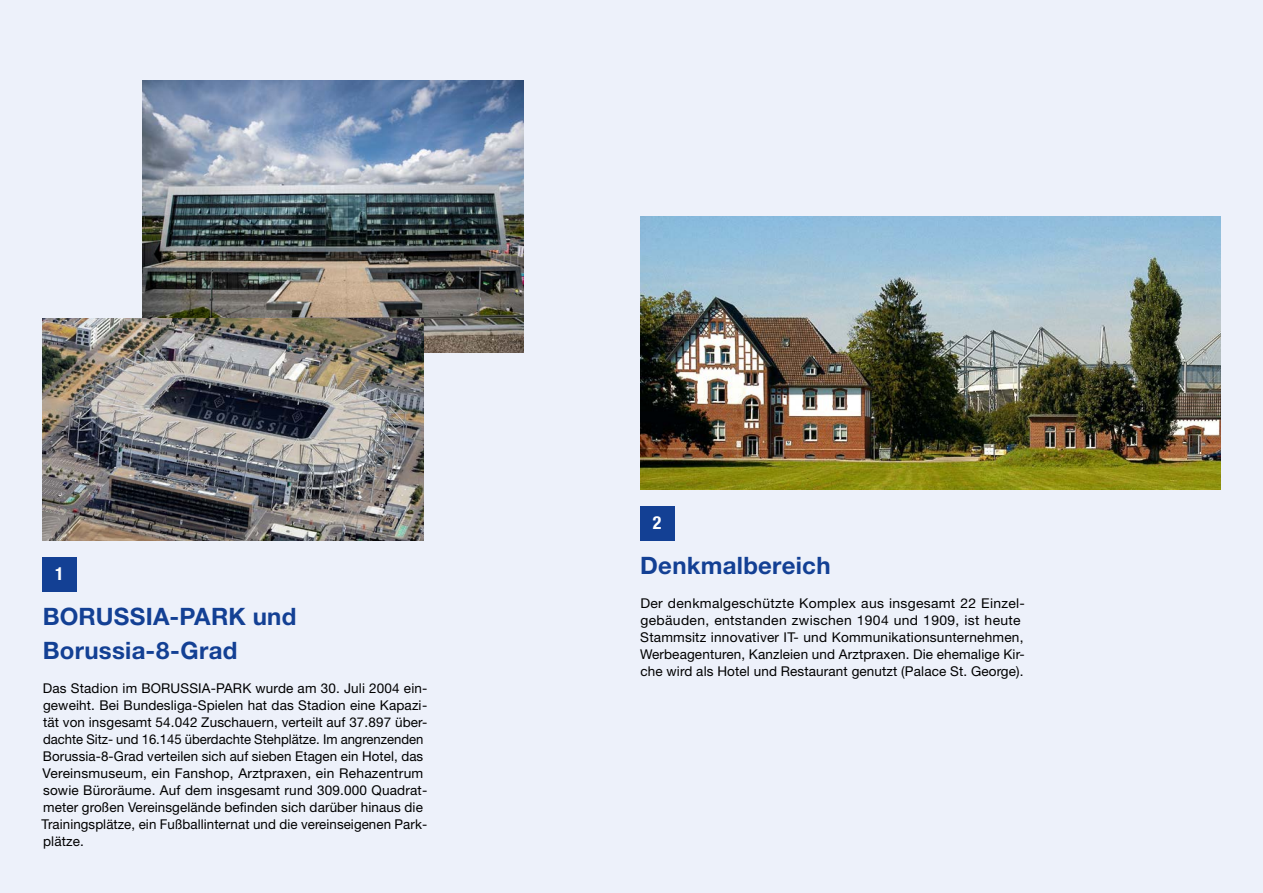
<style>
.page{position:relative;width:1263px;height:893px;background:#edf1fa}
.page>*{position:absolute;margin:0;border:0;box-sizing:border-box;transform-origin:0 0}
.t1{font:700 24px/34px "Helvetica Neue LT Std";letter-spacing:.01em;color:#134094}
.Copy{font:700 condensed 18px "Helvetica Neue LT Std";color:#fff}
.Copy-2{font:13.5px/17px "Helvetica Neue LT Std";letter-spacing:.01em;color:#000}
</style>
<div class="page">
<div style="left:43px;top:557px;width:34px;height:34px;background:#134094"></div>
<div style="left:640px;top:506px;width:34px;height:34px;background:#134094"></div>
<img style="left:142px;top:81px;width:381px;height:272px">
<img style="left:43px;top:319px;width:381px;height:221px">
<img style="left:640px;top:217px;width:580px;height:272px">
<p class="Copy" style="left:55px;top:563px;width:10px">1</p>
<h4 class="t1" style="left:43px;top:599px;width:255px">BORUSSIA-PARK und<br>Borussia-8-Grad</h4>
<p class="Copy-2" style="left:42px;top:680px;width:387px">Das Stadion im BORUSSIA-PARK wurde am 30. Juli 2004 ein&shy;geweiht. Bei Bundesliga-Spielen hat das Stadion eine Kapazi&shy;tät von insgesamt 54.042 Zuschauern, verteilt auf 37.897 über&shy;dachte Sitz- und 16.145 überdachte Stehplätze. Im angrenzenden Borussia-8-Grad verteilen sich auf sieben Etagen ein Hotel, das Vereinsmuseum, ein Fanshop, Arztpraxen, ein Rehazentrum sowie Büroräume. Auf dem insgesamt rund 309.000 Quadrat&shy;meter großen Vereinsgelände befinden sich darüber hinaus die Trainingsplätze, ein Fußballinternat und die vereinseigenen Park&shy;plätze.</p>
<p class="Copy" style="left:653px;top:512px;width:10px">2</p>
<h4 class="t1" style="left:640px;top:548px;width:192px">Denkmalbereich</h4>
<p class="Copy-2" style="left:640px;top:595px;width:386px">Der denkmalgeschützte Komplex aus insgesamt 22 Einzel&shy;gebäuden, entstanden zwischen 1904 und 1909, ist heute Stammsitz innovativer IT- und Kommunikationsunternehmen, Werbeagenturen, Kanzleien und Arztpraxen. Die ehemalige Kir&shy;che wird als Hotel und Restaurant genutzt (Palace St. George).</p>
</div>
